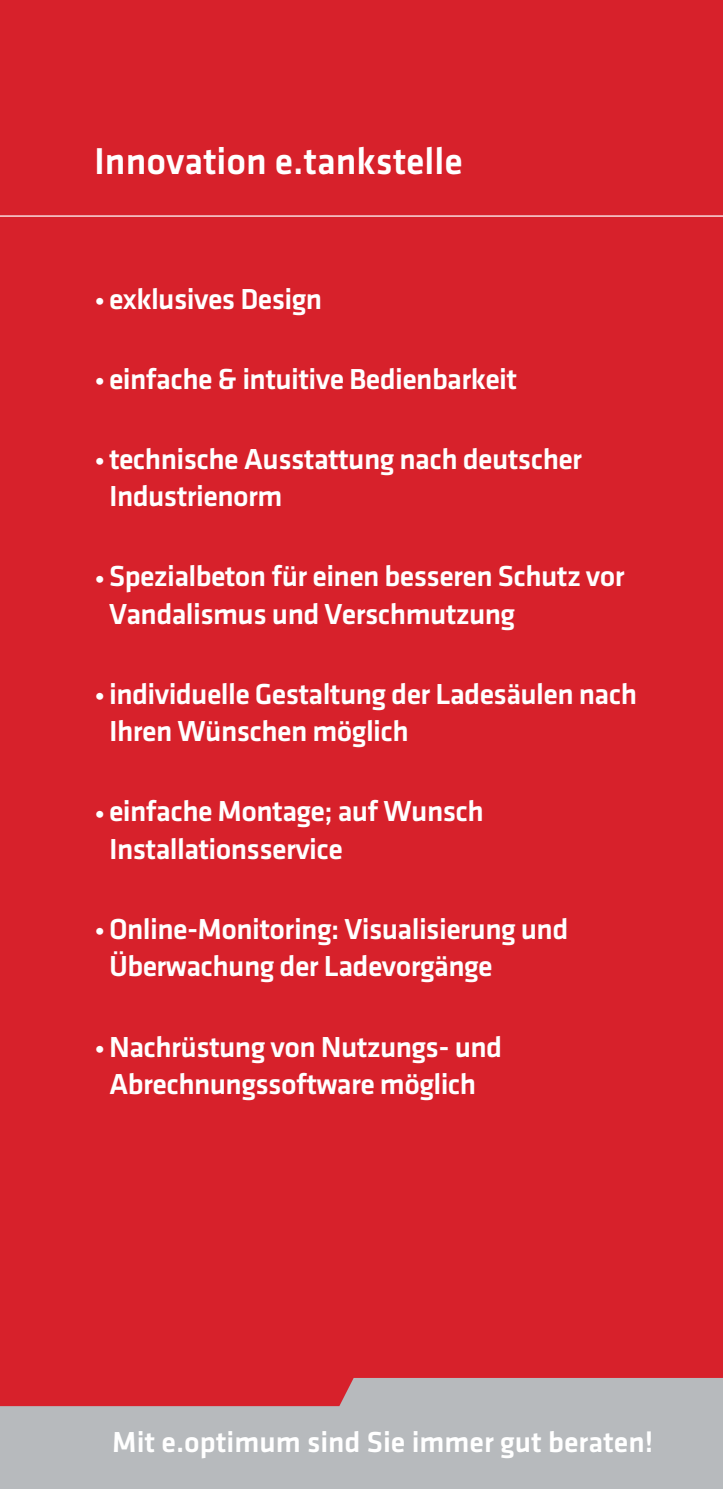
<style>
.page{position:relative;width:723px;height:1489px;background:#fff}
.page>*{position:absolute;margin:0;border:0;box-sizing:border-box;transform-origin:0 0}
.Paragraph_Style19{font:500 38.75px "Klavika";color:#fff}
.Paragraph_Style19-2{font:500 30px/37.5px "Klavika";letter-spacing:-.02em;color:#fff}
.Paragraph_Style19-3{font:500 30px "Klavika";color:#fff}
.s1{font-weight:300}
</style>
<div class="page">
<div style="left:0;top:0;width:723px;height:1488px;background:#d7212b"></div>
<svg style="left:0;top:215px;width:723px;height:2px"></svg>
<svg style="left:0;top:1378px;width:723px;height:110px;fill:#b7babd"></svg>
<p class="Paragraph_Style19" style="left:94px;top:140px;width:370px">Innovation e.tankstelle</p>
<p class="Paragraph_Style19-2" style="left:94px;top:280px;width:230px"><span class="s1">•</span>exklusives Design</p>
<p class="Paragraph_Style19-2" style="left:94px;top:360px;width:424px"><span class="s1">•</span>einfache &amp; intuitive Bedienbarkeit</p>
<p class="Paragraph_Style19-2" style="left:109px;top:440px;width:475px;text-indent:-15px"><span class="s1">•</span>technische Ausstattung nach deutscher<br>Industrienorm</p>
<p class="Paragraph_Style19-2" style="left:109px;top:557px;width:517px;text-indent:-15px"><span class="s1">•</span>Spezialbeton für einen besseren Schutz vor<br>Vandalismus und Verschmutzung</p>
<p class="Paragraph_Style19-2" style="left:109px;top:675px;width:529px;text-indent:-15px"><span class="s1">•</span>individuelle Gestaltung der Ladesäulen nach<br>Ihren Wünschen möglich</p>
<p class="Paragraph_Style19-2" style="left:109px;top:792px;width:376px;text-indent:-15px"><span class="s1">•</span>einfache Montage; auf Wunsch<br>Installationsservice</p>
<p class="Paragraph_Style19-2" style="left:109px;top:910px;width:461px;text-indent:-15px"><span class="s1">•</span>Online-Monitoring: Visualisierung und<br>Überwachung der Ladevorgänge</p>
<p class="Paragraph_Style19-2" style="left:94px;top:1027px;width:410px;text-align:center"><span class="s1">•</span>Nachrüstung von Nutzungs- und<br>Abrechnungssoftware möglich</p>
<p class="Paragraph_Style19-3" style="left:112px;top:1425px;width:542px">Mit e.optimum sind Sie immer gut beraten!</p>
</div>
